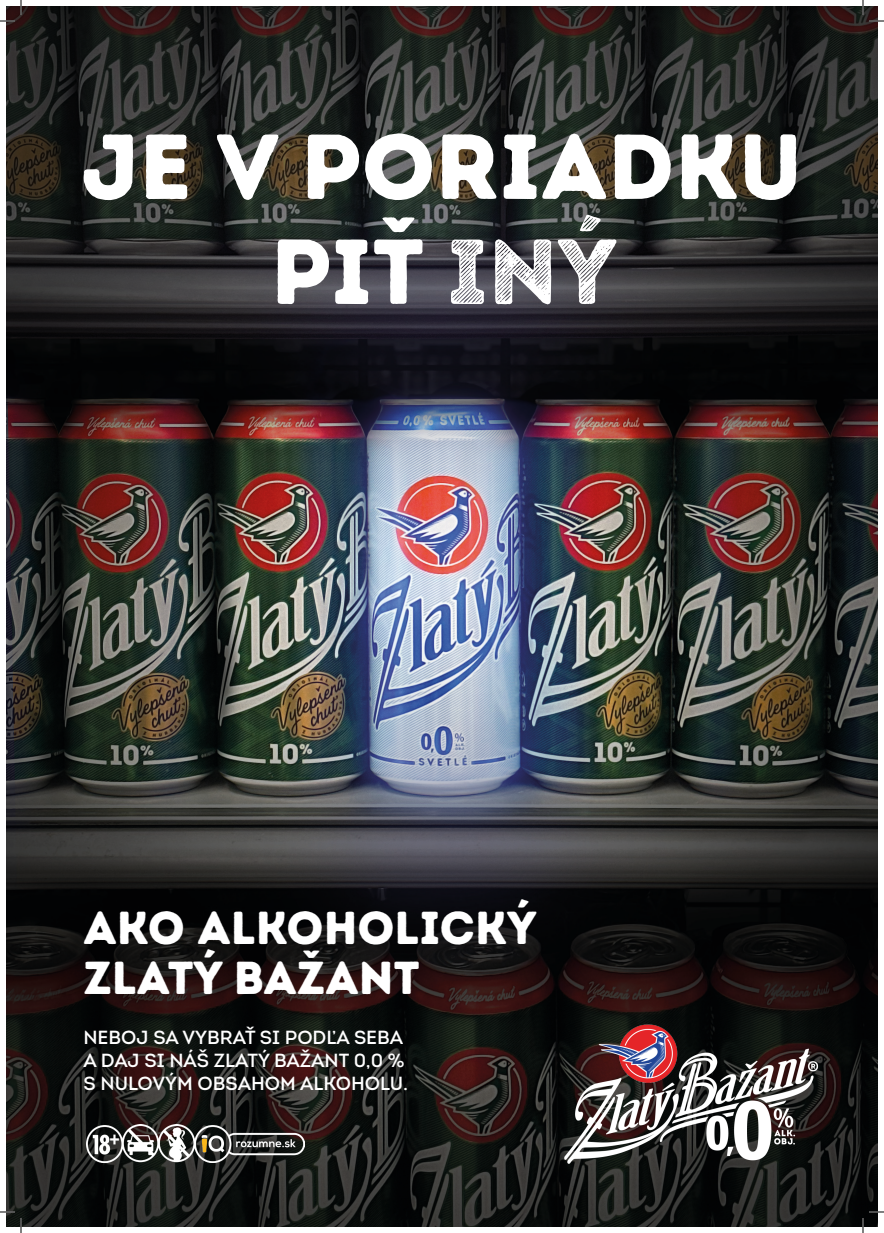
<style>
.page{position:relative;width:884px;height:1233px;background:#fff}
.page>*{position:absolute;margin:0;border:0;box-sizing:border-box;transform-origin:0 0}
.t1{font:92.1px "Intro Rust Base";color:#fff}
.t2{font:46.2px "Intro Rust Base";color:#fff}
.t3{font:19px "Intro Semi Bold Caps";color:#fff}
.s1{font-family:"Intro Rust L Base"}
</style>
<div class="page">
<img style="left:7px;top:7px;width:870px;height:1219px">
<img style="left:87px;top:1124px;width:217px;height:39px">
<img style="left:547px;top:1017px;width:282px;height:159px">
<svg style="left:0;top:1211px;width:15px;height:1px"></svg>
<svg style="left:869px;top:1211px;width:15px;height:1px"></svg>
<svg style="left:0;top:0;width:22px;height:22px"></svg>
<svg style="left:20px;top:1218px;width:2px;height:15px"></svg>
<svg style="left:862px;top:0;width:22px;height:22px"></svg>
<svg style="left:862px;top:1218px;width:2px;height:15px"></svg>
<p class="t1" style="left:82px;top:108px;width:722px">JE V PORIADKU</p>
<p class="t1" style="left:271px;top:213px;width:347px">PIŤ <span class="s1">iný</span></p>
<p class="t2" style="left:83px;top:898px;width:455px">AKO ALKOHOLICKÝ</p>
<p class="t2" style="left:83px;top:948px;width:338px">ZLATÝ BAŽANT</p>
<p class="t3" style="left:83px;top:1025px;width:321px">NEBOJ SA VYBRAŤ SI PODĽA SEBA</p>
<p class="t3" style="left:83px;top:1048px;width:323px">A DAJ SI NÁŠ ZLATÝ BAŽANT 0,0 %</p>
<p class="t3" style="left:83px;top:1071px;width:326px">S NULOVÝM OBSAHOM ALKOHOLU.</p>
</div>
